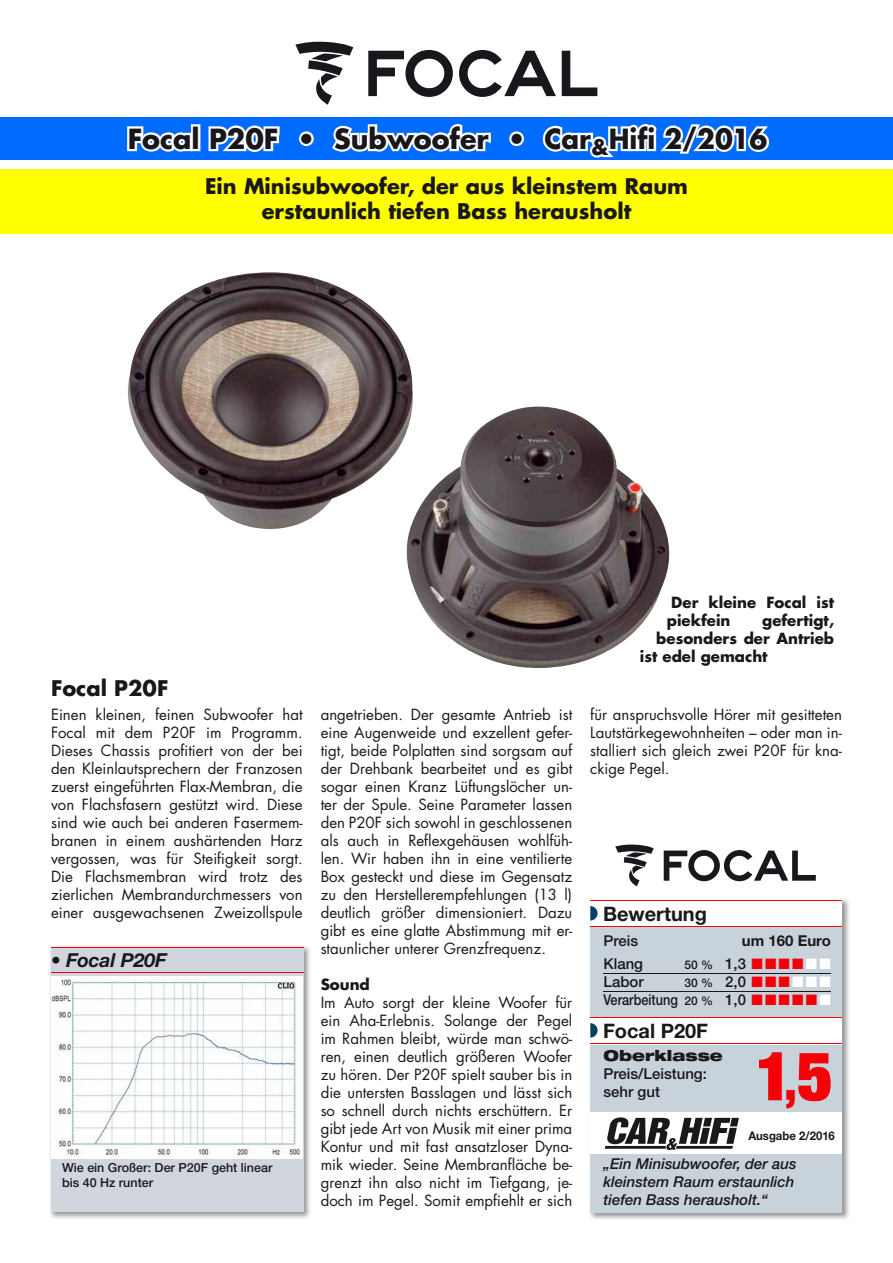
<style>
.page{position:relative;width:893px;height:1263px;background:#fff}
.page>*{position:absolute;margin:0;border:0;box-sizing:border-box;transform-origin:0 0}
.t1{font:900 condensed 67.8px "Helvetica Neue LT Std";color:#f40006}
.t2{font:700 27px "Futura";color:#1a171c}
.t3{font:700 21px/25.2px "Futura";color:#1a171c;text-align:center}
.t4{font:700 19.95px "Helvetica Neue LT Std";color:#19181a}
.t5{font:italic 700 19.2px "Helvetica Neue LT Std";color:#19181a}
.t6{font:15px/18px "Futura";color:#1a171c;text-align:justify}
.t7{font:700 15px/18px "Futura";color:#1a171c}
.t8{font:italic 500 15px/18px "Helvetica Neue LT Std";color:#19181a}
.t9{font:500 15px/18px "Helvetica Neue LT Std";color:#19181a}
.t10{font:500 15px "Helvetica Neue LT Std";color:#19181a;scale:.85 1}
.t11{font:900 expanded 15px "Helvetica Neue LT Std";color:#19181a}
.t12{font:700 15px "Helvetica Neue LT Std";color:#19181a}
.t13{font:500 12.45px/14.4px "Helvetica Neue LT Std";color:#19181a}
.t14{font:500 12px "Helvetica Neue LT Std";color:#19181a}
.t15{font:700 12px "Helvetica Neue LT Std";color:#19181a;scale:.95 1}
.s1{font-size:15px}
.s2{color:#f40006}
.s3{color:#fff}
.s4{font-size:12px}
.s5{font-size:47.85px}
</style>
<div class="page">
<div style="left:0;top:117px;width:893px;height:42px;background:#006cff"></div>
<svg style="left:368px;top:50px;width:85px;height:47px"></svg>
<svg style="left:459px;top:50px;width:97px;height:47px"></svg>
<svg style="left:562px;top:51px;width:35px;height:45px"></svg>
<svg style="left:295px;top:42px;width:58px;height:63px"></svg>
<svg style="left:127px;top:124px;width:73px;height:28px"></svg>
<svg style="left:209px;top:125px;width:71px;height:27px;background:#c5ddff"></svg>
<svg style="left:299px;top:131px;width:15px;height:15px"></svg>
<svg style="left:332px;top:124px;width:159px;height:28px"></svg>
<svg style="left:509px;top:131px;width:15px;height:15px"></svg>
<svg style="left:543px;top:124px;width:226px;height:34px"></svg>
<div style="left:0;top:170px;width:893px;height:64px;background:#ff0"></div>
<img style="left:127px;top:272px;width:286px;height:257px">
<img style="left:405px;top:407px;width:265px;height:261px">
<img style="left:50px;top:946px;width:260px;height:273px">
<div style="left:51px;top:947px;width:253px;height:265px;background:#d1d6de"></div>
<img style="left:51px;top:977px;width:252px;height:182px">
<hr style="left:51px;top:947px;width:253px;height:1px;background:#f40006">
<hr style="left:51px;top:972px;width:253px;height:1px;background:#f40006">
<img style="left:590px;top:899px;width:259px;height:320px">
<div style="left:590px;top:900px;width:252px;height:312px;background:#c8d2db"></div>
<hr style="left:603px;top:973px;width:228px;height:1px;background:#19181a">
<hr style="left:603px;top:991px;width:228px;height:1px;background:#19181a">
<div style="left:590px;top:1017px;width:252px;height:27px;background:#fff"></div>
<div style="left:590px;top:900px;width:252px;height:27px;background:#fff"></div>
<hr style="left:590px;top:1017px;width:252px;height:1px;background:#f40006">
<hr style="left:590px;top:1043px;width:252px;height:1px;background:#f40006">
<svg style="left:590px;top:1023px;width:8px;height:15px"></svg>
<hr style="left:590px;top:900px;width:252px;height:1px;background:#f40006">
<hr style="left:590px;top:926px;width:252px;height:1px;background:#f40006">
<svg style="left:590px;top:906px;width:8px;height:14px"></svg>
<div style="left:590px;top:1112px;width:252px;height:42px;background:#fff"></div>
<svg style="left:605px;top:1117px;width:134px;height:33px"></svg>
<svg style="left:664px;top:850px;width:152px;height:31px"></svg>
<svg style="left:615px;top:844px;width:39px;height:42px"></svg>
<h2 class="t2" style="left:128px;top:120px;width:641px">Focal P20F • Subwoofer • Car<sub>&amp;</sub>Hifi 2/2016</h2>
<h3 class="t3" style="left:205px;top:173px;width:484px">Ein Minisubwoofer, der aus kleinstem Raum erstaunlich tiefen Bass herausholt</h3>
<h3 class="t3" style="left:51px;top:675px;width:119px">Focal P20F</h3>
<p class="t6" style="left:51px;top:705px;width:253px">Einen kleinen, feinen Subwoofer hat Focal mit dem P20F im Programm.<br>Dieses Chassis profitiert von der bei den Kleinlautsprechern der Franzosen zuerst eingeführten Flax-Membran, die von Flachsfasern gestützt wird. Diese sind wie auch bei anderen Fasermem&shy;branen in einem aushärtenden Harz vergossen, was für Steifigkeit sorgt.<br>Die Flachsmembran wird trotz des zierlichen Membrandurchmessers von einer ausgewachsenen Zweizollspule</p>
<p class="t6" style="left:321px;top:705px;width:253px">angetrieben. Der gesamte Antrieb ist eine Augenweide und exzellent gefer&shy;tigt, beide Polplatten sind sorgsam auf der Drehbank bearbeitet und es gibt sogar einen Kranz Lüftungslöcher un&shy;ter der Spule. Seine Parameter lassen den P20F sich sowohl in geschlossenen als auch in Reflexgehäusen wohlfüh&shy;len. Wir haben ihn in eine ventilierte Box gesteckt und diese im Gegensatz zu den Herstellerempfehlungen (13 l) deutlich größer dimensioniert. Dazu gibt es eine glatte Abstimmung mit er&shy;staunlicher unterer Grenzfrequenz.</p>
<p class="t7" style="left:321px;top:975px;width:51px">Sound</p>
<p class="t6" style="left:321px;top:993px;width:253px">Im Auto sorgt der kleine Woofer für ein Aha-Erlebnis. Solange der Pegel im Rahmen bleibt, würde man schwö&shy;ren, einen deutlich größeren Woofer zu hören. Der P20F spielt sauber bis in die untersten Basslagen und lässt sich so schnell durch nichts erschüttern. Er gibt jede Art von Musik mit einer prima Kontur und mit fast ansatzloser Dyna&shy;mik wieder. Seine Membranfläche be&shy;grenzt ihn also nicht im Tiefgang, je&shy;doch im Pegel. Somit empfiehlt er sich</p>
<p class="t5" style="left:51px;top:948px;width:117px">• Focal P20F</p>
<p class="t13" style="left:62px;top:1160px;width:212px">Wie ein Großer: Der P20F geht linear bis 40 Hz runter</p>
<p class="t7" style="left:667px;top:593px;width:169px;text-indent:4px">Der kleine Focal ist piekfein</p>
<p class="t7" style="left:762px;top:611px;width:73px">gefertigt,</p>
<p class="t7" style="left:656px;top:629px;width:179px">besonders der Antrieb</p>
<p class="t7" style="left:640px;top:647px;width:129px">ist edel gemacht</p>
<p class="t6" style="left:590px;top:705px;width:253px">für anspruchsvolle Hörer mit gesitteten Lautstärkegewohnheiten – oder man in&shy;stalliert sich gleich zwei P20F für kna&shy;ckige Pegel.</p>
<h3 class="t4" style="left:603px;top:901px;width:105px">Bewertung</h3>
<p class="t9" style="left:603px;top:931px;width:36px">Preis</p>
<p class="t12" style="left:742px;top:931px;width:90px">um 160 Euro</p>
<p class="t9" style="left:603px;top:955px;width:41px">Klang</p>
<p class="t14" style="left:685px;top:958px;width:148px">50 % <span class="s1">1,3</span> <span class="s2">■■■■</span><span class="s3">■■</span></p>
<p class="t9" style="left:603px;top:973px;width:42px">Labor</p>
<p class="t14" style="left:685px;top:976px;width:148px">30 % <span class="s1">2,0</span> <span class="s2">■■■</span><span class="s3">■■■</span></p>
<p class="t10" style="left:603px;top:991px;width:269px">Verarbeitung <span class="s4">20 %</span> 1,0 <span class="s2">■■■■■</span> <span class="s3">■</span></p>
<h3 class="t4" style="left:603px;top:1018px;width:106px">Focal P20F</h3>
<p class="t11" style="left:603px;top:1046px;width:121px">Oberklasse</p>
<p class="t9" style="left:603px;top:1064px;width:105px">Preis/Leistung: sehr gut</p>
<h1 class="t1" style="left:756px;top:1033px;width:78px">1<span class="s5">,</span>5</h1>
<p class="t15" style="left:748px;top:1128px;width:93px">Ausgabe 2/2016</p>
<p class="t8" style="left:603px;top:1155px;width:195px">„Ein Minisubwoofer, der aus kleinstem Raum erstaunlich tiefen Bass herausholt.“</p>
</div>
